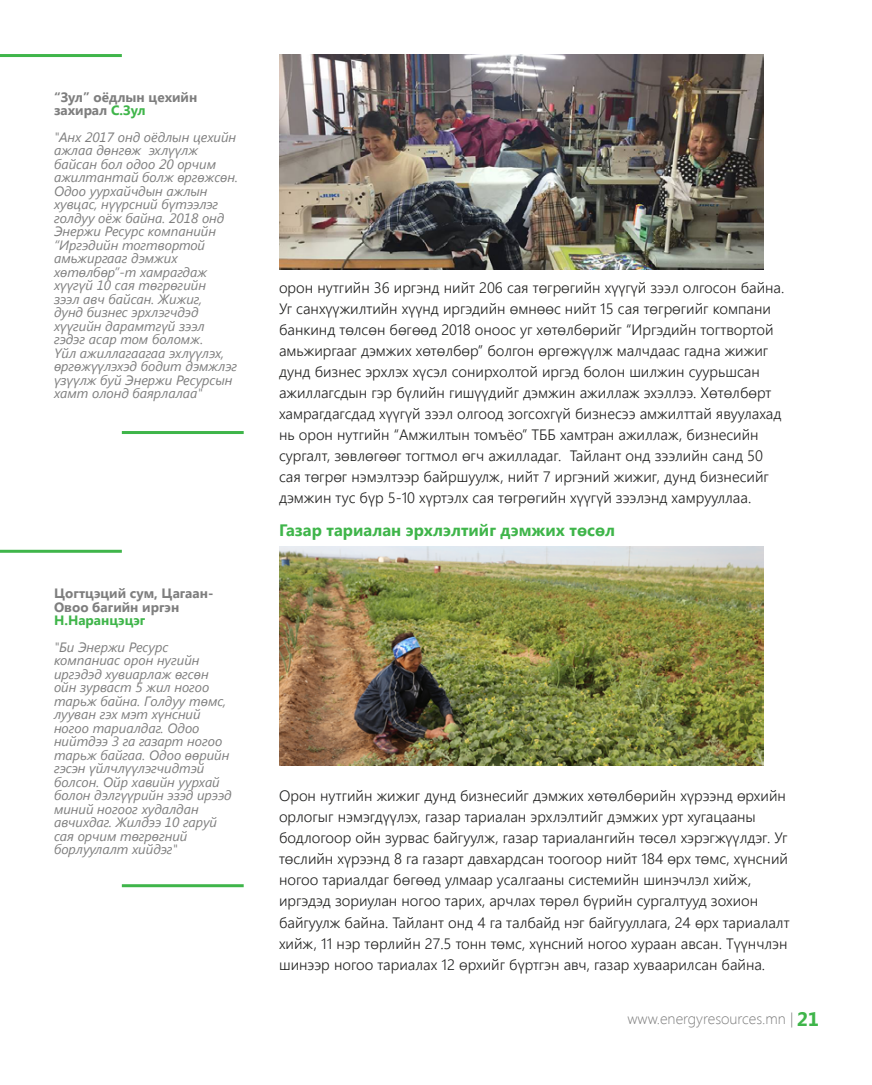
<style>
.page{position:relative;width:872px;height:1085px;background:#fff}
.page>*{position:absolute;margin:0;border:0;box-sizing:border-box;transform-origin:0 0}
.t1{font:700 16.5px "Segoe UI";color:#3fb54a}
.t2{font:300 15px/21px "Segoe UI";color:#212120}
.t3{font:300 15px "Segoe UI";color:#7e7e7e}
.t4{font:italic 13.5px/13.5px "Segoe UI";color:#7e7e7e}
.t5{font:700 13.5px/13.5px "Segoe UI";color:#7e7e7e}
.t6{font:700 13.5px "Segoe UI";color:#3fb54a}
.s1{color:#3fb54a}
.s2{font-weight:700;font-size:19.5px;color:#3fb54a}
</style>
<div class="page">
<hr style="left:0;top:54px;width:122px;height:3px;background:#3fb54a">
<hr style="left:122px;top:431px;width:122px;height:3px;background:#3fb54a">
<hr style="left:0;top:549px;width:122px;height:3px;background:#3fb54a">
<hr style="left:122px;top:884px;width:122px;height:3px;background:#3fb54a">
<img style="left:279px;top:546px;width:485px;height:219px">
<img style="left:279px;top:54px;width:485px;height:215px">
<p class="t5" style="left:54px;top:89px;width:145px">“Зул” оёдлын цехийн захирал <span class="s1">С.Зул</span></p>
<p class="t4" style="left:54px;top:129px;width:185px">"Анх 2017 онд оёдлын цехийн ажлаа дөнгөж эхлүүлж байсан бол одоо 20 орчим ажилтантай болж өргөжсөн.<br>Одоо уурхайчдын ажлын хувцас, нүүрсний бүтээлэг голдуу оёж байна. 2018 онд<br>Энержи Ресурс компанийн “Иргэдийн тогтвортой амьжиргааг дэмжих хөтөлбөр”-т хамрагдаж хүүгүй 10 сая төгрөгийн<br>зээл авч байсан. Жижиг,<br>дунд бизнес эрхлэгчдэд хүүгийн дарамтгүй зээл гэдэг асар том боломж.<br>Үйл ажиллагаагаа эхлүүлэх, өргөжүүлэхэд бодит дэмжлэг үзүүлж буй Энержи Ресурсын хамт олонд баярлалаа"</p>
<p class="t5" style="left:54px;top:586px;width:161px">Цогтцэций сум, Цагаан-<br>Овоо багийн иргэн</p>
<p class="t6" style="left:54px;top:610px;width:93px">Н.Наранцэцэг</p>
<p class="t4" style="left:54px;top:639px;width:179px">"Би Энержи Ресурс компаниас орон нугийн иргэдэд хувиарлаж өгсөн ойн зурваст 5 жил ногоо тарьж байна. Голдуу төмс, лууван гэх мэт хүнсний ногоо тариалдаг. Одоо нийтдээ 3 га газарт ногоо тарьж байгаа. Одоо өөрийн гэсэн үйлчлүүлэгчидтэй болсон. Ойр хавийн уурхай болон дэлгүүрийн эзэд ирээд миний ногоог худалдан авчихдаг. Жилдээ 10 гаруй сая орчим төгрөгний борлуулалт хийдэг"</p>
<p class="t2" style="left:279px;top:276px;width:507px">орон нутгийн 36 иргэнд нийт 206 сая төгрөгийн хүүгүй зээл олгосон байна.<br>Уг санхүүжилтийн хүүнд иргэдийн өмнөөс нийт 15 сая төгрөгийг компани банкинд төлсөн бөгөөд 2018 оноос уг хөтөлбөрийг “Иргэдийн тогтвортой амьжиргааг дэмжих хөтөлбөр” болгон өргөжүүлж малчдаас гадна жижиг дунд бизнес эрхлэх хүсэл сонирхолтой иргэд болон шилжин суурьшсан ажиллагсдын гэр бүлийн гишүүдийг дэмжин ажиллаж эхэллээ. Хөтөлбөрт хамрагдагсдад хүүгүй зээл олгоод зогсохгүй бизнесээ амжилттай явуулахад нь орон нутгийн “Амжилтын томъёо” ТББ хамтран ажиллаж, бизнесийн сургалт, зөвлөгөөг тогтмол өгч ажилладаг. Тайлант онд зээлийн санд 50 сая төгрөг нэмэлтээр байршуулж, нийт 7 иргэний жижиг, дунд бизнесийг дэмжин тус бүр 5-10 хүртэлх сая төгрөгийн хүүгүй зээлэнд хамрууллаа.</p>
<p class="t1" style="left:279px;top:518px;width:338px">Газар тариалан эрхлэлтийг дэмжих төсөл</p>
<p class="t2" style="left:279px;top:784px;width:512px">Орон нутгийн жижиг дунд бизнесийг дэмжих хөтөлбөрийн хүрээнд өрхийн орлогыг нэмэгдүүлэх, газар тариалан эрхлэлтийг дэмжих урт хугацааны бодлогоор ойн зурвас байгуулж, газар тариалангийн төсөл хэрэгжүүлдэг. Уг төслийн хүрээнд 8 га газарт давхардсан тоогоор нийт 184 өрх төмс, хүнсний ногоо тариалдаг бөгөөд улмаар усалгааны системийн шинэчлэл хийж, иргэдэд зориулан ногоо тарих, арчлах төрөл бүрийн сургалтууд зохион байгуулж байна. Тайлант онд 4 га талбайд нэг байгууллага, 24 өрх тариалалт хийж, 11 нэр төрлийн 27.5 тонн төмс, хүнсний ногоо хураан авсан. Түүнчлэн шинээр ногоо тариалах 12 өрхийг бүртгэн авч, газар хуваарилсан байна.</p>
<p class="t3" style="left:627px;top:1008px;width:193px">www.energyresources.mn | <span class="s2">21</span></p>
</div>
